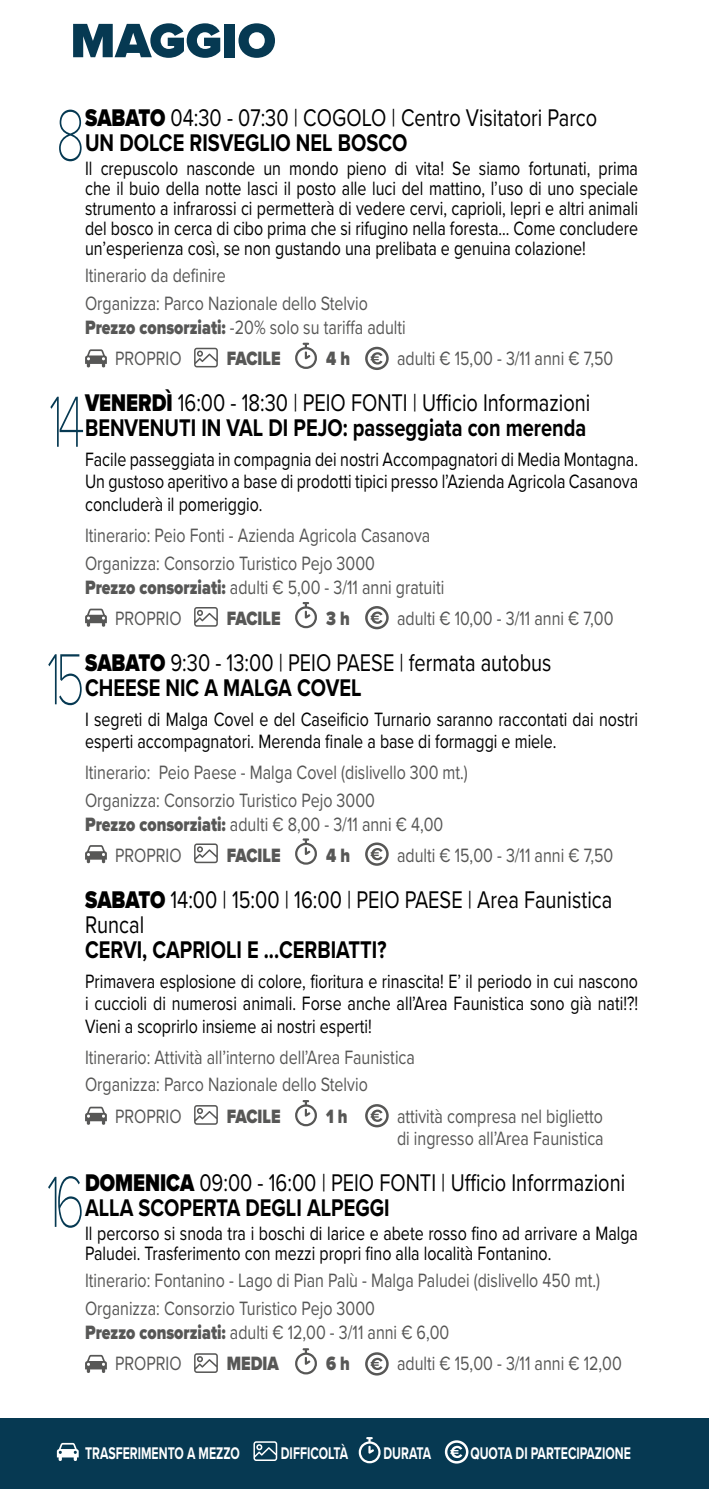
<style>
.page{position:relative;width:709px;height:1489px;background:#fff}
.page>*{position:absolute;margin:0;border:0;box-sizing:border-box;transform-origin:0 0}
.t1{font:100 75px "Proxima Nova T";color:#063952;scale:.7 1}
.t2{font:900 50px "Proxima Nova";color:#063952}
.t3{font:25px/25px "Proxima Nova";color:#000;scale:.8 1}
.t4{font:700 25px/25px "Proxima Nova";color:#000;scale:.8 1}
.t5{font:20px/20px "Proxima Nova";color:#000;text-align:justify;scale:.8 1}
.t6{font:20px/27.5px "Proxima Nova";color:#575756;scale:.8 1}
.t7{font:900 20px "Proxima Nova";color:#575756;scale:.8 1}
.t8{font:700 17.5px "Proxima Nova";color:#fff;scale:.7 1}
.s1{font-weight:900}
.s2{font-weight:700}
.s3{font-weight:400}
</style>
<div class="page">
<div style="left:0;top:1417px;width:709px;height:71px;background:#063952"></div>
<svg style="left:295px;top:343px;width:22px;height:26px"></svg>
<svg style="left:85px;top:349px;width:22px;height:18px"></svg>
<svg style="left:194px;top:348px;width:24px;height:19px"></svg>
<svg style="left:370px;top:352px;width:12px;height:12px"></svg>
<div style="left:365px;top:347px;width:24px;height:23px;border:2px solid #575756;border-radius:50%"></div>
<svg style="left:359px;top:1437px;width:21px;height:26px"></svg>
<svg style="left:57px;top:1442px;width:22px;height:18px"></svg>
<svg style="left:253px;top:1441px;width:24px;height:19px"></svg>
<svg style="left:450px;top:1445px;width:12px;height:12px"></svg>
<div style="left:445px;top:1440px;width:23px;height:23px;border:2px solid #fff;border-radius:50%"></div>
<svg style="left:295px;top:602px;width:22px;height:26px"></svg>
<svg style="left:85px;top:608px;width:22px;height:18px"></svg>
<svg style="left:194px;top:607px;width:24px;height:19px"></svg>
<svg style="left:370px;top:611px;width:12px;height:13px"></svg>
<div style="left:365px;top:606px;width:24px;height:23px;border:2px solid #575756;border-radius:50%"></div>
<svg style="left:295px;top:838px;width:22px;height:26px"></svg>
<svg style="left:85px;top:845px;width:22px;height:18px"></svg>
<svg style="left:194px;top:843px;width:24px;height:20px"></svg>
<svg style="left:370px;top:848px;width:12px;height:12px"></svg>
<div style="left:365px;top:842px;width:24px;height:23px;border:2px solid #575756;border-radius:50%"></div>
<svg style="left:295px;top:1100px;width:22px;height:26px"></svg>
<svg style="left:85px;top:1106px;width:22px;height:18px"></svg>
<svg style="left:194px;top:1105px;width:24px;height:19px"></svg>
<svg style="left:370px;top:1109px;width:12px;height:12px"></svg>
<div style="left:365px;top:1104px;width:24px;height:23px;border:2px solid #575756;border-radius:50%"></div>
<svg style="left:295px;top:1348px;width:22px;height:26px"></svg>
<svg style="left:85px;top:1354px;width:22px;height:18px"></svg>
<svg style="left:194px;top:1353px;width:24px;height:19px"></svg>
<svg style="left:370px;top:1357px;width:12px;height:12px"></svg>
<div style="left:365px;top:1352px;width:24px;height:23px;border:2px solid #575756;border-radius:50%"></div>
<h2 class="t2" style="left:70px;top:3px;width:207px">MAGGIO</h2>
<p class="t3" style="left:85px;top:104px;width:641px"><span class="s1">SABATO</span> 04:30 - 07:30 | COGOLO | Centro Visitatori Parco<br><span class="s2">UN DOLCE RISVEGLIO NEL BOSCO</span></p>
<p class="t5" style="left:85px;top:157px;width:692px">Il crepuscolo nasconde un mondo pieno di vita! Se siamo fortunati, prima che il buio della notte lasci il posto alle luci del mattino, l’uso di uno speciale strumento a infrarossi ci permetterà di vedere cervi, caprioli, lepri e altri animali del bosco in cerca di cibo prima che si rifugino nella foresta... Come concludere un’esperienza così, se non gustando una prelibata e genuina colazione!</p>
<p class="t6" style="left:85px;top:261px;width:355px">Itinerario da definire<br>Organizza: Parco Nazionale dello Stelvio</p>
<p class="t6" style="left:115px;top:311px;width:365px;line-height:31px;text-indent:-30px"><span class="s1">Prezzo consorziati:</span> -20% solo su tariffa adulti<br>PROPRIO</p>
<h1 class="t1" style="left:56px;top:79px;width:44px">8</h1>
<p class="t7" style="left:227px;top:343px;width:69px">FACILE</p>
<p class="t7" style="left:326px;top:343px;width:31px">4 h</p>
<p class="t6" style="left:397px;top:343px;width:272px">adulti € 15,00 - 3/11 anni € 7,50</p>
<p class="t4" style="left:85px;top:390px;width:633px"><span class="s1">VENERDÌ</span> <span class="s3">16:00 - 18:30 | PEIO FONTI | Ufficio Informazioni<br></span>BENVENUTI IN VAL DI PEJO: passeggiata con merenda</p>
<p class="t5" style="left:85px;top:447px;width:693px;line-height:22.5px">Facile passeggiata in compagnia dei nostri Accompagnatori di Media Montagna.<br>Un gustoso aperitivo a base di prodotti tipici presso l’Azienda Agricola Casanova concluderà il pomeriggio.</p>
<p class="t6" style="left:85px;top:520px;width:433px">Itinerario: Peio Fonti - Azienda Agricola Casanova<br>Organizza: Consorzio Turistico Pejo 3000</p>
<p class="t6" style="left:115px;top:570px;width:413px;line-height:31px;text-indent:-30px"><span class="s1">Prezzo consorziati:</span> adulti € 5,00 - 3/11 anni gratuiti<br>PROPRIO</p>
<h1 class="t1" style="left:49px;top:366px;width:53px">14</h1>
<p class="t7" style="left:227px;top:603px;width:69px">FACILE</p>
<p class="t7" style="left:326px;top:603px;width:31px">3 h</p>
<p class="t6" style="left:397px;top:603px;width:272px">adulti € 10,00 - 3/11 anni € 7,00</p>
<p class="t3" style="left:85px;top:649px;width:584px"><span class="s1">SABATO</span> 9:30 - 13:00 | PEIO PAESE | fermata autobus<br><span class="s2">CHEESE NIC A MALGA COVEL</span></p>
<p class="t5" style="left:85px;top:706px;width:693px;line-height:22.5px">I segreti di Malga Covel e del Caseificio Turnario saranno raccontati dai nostri esperti accompagnatori. Merenda finale a base di formaggi e miele.</p>
<p class="t6" style="left:85px;top:757px;width:480px">Itinerario: Peio Paese - Malga Covel (dislivello 300 mt.)<br>Organizza: Consorzio Turistico Pejo 3000</p>
<p class="t6" style="left:115px;top:807px;width:412px;line-height:31px;text-indent:-30px"><span class="s1">Prezzo consorziati:</span> adulti € 8,00 - 3/11 anni € 4,00<br>PROPRIO</p>
<h1 class="t1" style="left:47px;top:623px;width:56px">15</h1>
<p class="t7" style="left:227px;top:840px;width:69px">FACILE</p>
<p class="t7" style="left:326px;top:840px;width:31px">4 h</p>
<p class="t6" style="left:397px;top:840px;width:272px">adulti € 15,00 - 3/11 anni € 7,50</p>
<p class="t3" style="left:85px;top:886px;width:660px"><span class="s1">SABATO</span> 14:00 | 15:00 | 16:00 | PEIO PAESE | Area Faunistica<br>Runcal</p>
<p class="t4" style="left:85px;top:936px;width:378px">CERVI, CAPRIOLI E ...CERBIATTI?</p>
<p class="t5" style="left:85px;top:968px;width:692px;line-height:22.5px">Primavera esplosione di colore, fioritura e rinascita! E’ il periodo in cui nascono i cuccioli di numerosi animali. Forse anche all’Area Faunistica sono già nati!?!<br>Vieni a scoprirlo insieme ai nostri esperti!</p>
<p class="t6" style="left:85px;top:1042px;width:414px">Itinerario: Attività all’interno dell’Area Faunistica<br>Organizza: Parco Nazionale dello Stelvio</p>
<p class="t6" style="left:115px;top:1101px;width:85px">PROPRIO</p>
<p class="t7" style="left:227px;top:1100px;width:69px">FACILE</p>
<p class="t7" style="left:326px;top:1100px;width:28px">1 h</p>
<p class="t6" style="left:397px;top:1103px;width:260px;line-height:22.5px">attività compresa nel biglietto di ingresso all’Area Faunistica</p>
<p class="t3" style="left:85px;top:1169px;width:676px"><span class="s1">DOMENICA</span> 09:00 - 16:00 | PEIO FONTI | Ufficio Inforrmazioni<br><span class="s2">ALLA SCOPERTA DEGLI ALPEGGI</span></p>
<p class="t5" style="left:85px;top:1222px;width:692px">Il percorso si snoda tra i boschi di larice e abete rosso fino ad arrivare a Malga<br>Paludei. Trasferimento con mezzi propri fino alla località Fontanino.</p>
<p class="t6" style="left:85px;top:1266px;width:645px">Itinerario: Fontanino - Lago di Pian Palù - Malga Paludei (dislivello 450 mt.)<br>Organizza: Consorzio Turistico Pejo 3000</p>
<p class="t6" style="left:115px;top:1315px;width:419px;line-height:31px;text-indent:-30px"><span class="s1">Prezzo consorziati:</span> adulti € 12,00 - 3/11 anni € 6,00<br>PROPRIO</p>
<h1 class="t1" style="left:47px;top:1145px;width:57px">16</h1>
<p class="t7" style="left:227px;top:1348px;width:67px">MEDIA</p>
<p class="t7" style="left:326px;top:1348px;width:31px">6 h</p>
<p class="t6" style="left:397px;top:1348px;width:282px">adulti € 15,00 - 3/11 anni € 12,00</p>
<p class="t8" style="left:85px;top:1439px;width:223px">TRASFERIMENTO A MEZZO</p>
<p class="t8" style="left:281px;top:1439px;width:97px">DIFFICOLTÀ</p>
<p class="t8" style="left:383px;top:1439px;width:70px">DURATA</p>
<p class="t8" style="left:470px;top:1439px;width:231px">QUOTA DI PARTECIPAZIONE</p>
</div>
